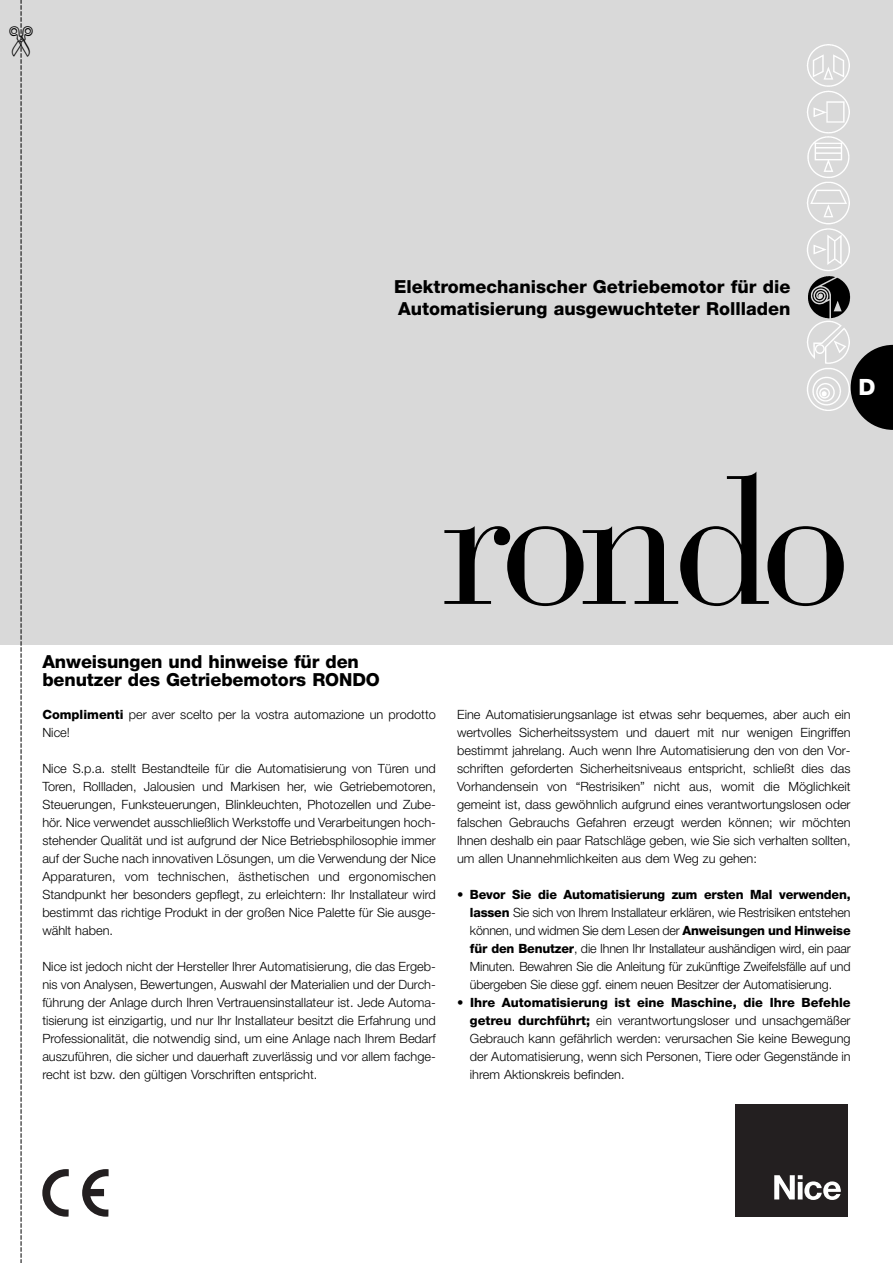
<style>
.page{position:relative;width:893px;height:1263px;background:#fff}
.page>*{position:absolute;margin:0;border:0;box-sizing:border-box;transform-origin:0 0}
.t1{font:180px "Bauer Bodoni";letter-spacing:-.055em;color:#000}
.t2{font:800 22.5px "Helvetica Neue";color:#fff}
.t3{font:800 18px/21.6px "Helvetica Neue";color:#000}
.t4{font:300 12.75px/18px "Helvetica Neue";color:#000;text-align:justify}
.s1{font-weight:800}
</style>
<div class="page">
<div style="left:0;top:0;width:892px;height:644px;background:#d9d9d9"></div>
<img style="left:807px;top:45px;width:42px;height:226px">
<img style="left:807px;top:320px;width:42px;height:90px">
<img style="left:808px;top:276px;width:43px;height:43px">
<svg style="left:42px;top:1169px;width:27px;height:48px"></svg>
<svg style="left:82px;top:1169px;width:27px;height:48px"></svg>
<div style="left:735px;top:1105px;width:112px;height:112px;background:#231f20"></div>
<svg style="left:774px;top:1175px;width:67px;height:25px"></svg>
<svg style="left:850px;top:345px;width:42px;height:85px"></svg>
<svg style="left:9px;top:0;width:24px;height:1263px"></svg>
<h3 class="t3" style="left:394px;top:278px;width:398px">Elektromechanischer Getriebemotor für die<br>Automatisierung ausgewuchteter Rollladen</h3>
<h2 class="t2" style="left:858px;top:379px;width:19px">D</h2>
<h1 class="t1" style="left:442px;top:472px;width:410px">rondo</h1>
<h3 class="t3" style="left:42px;top:654px;width:339px;line-height:18px">Anweisungen und hinweise für den benutzer des Getriebemotors RONDO</h3>
<p class="t4" style="left:42px;top:706px;width:395px"><span class="s1">Complimenti</span> per aver scelto per la vostra automazione un prodotto<br>Nice!</p>
<p class="t4" style="left:42px;top:760px;width:395px">Nice S.p.a. stellt Bestandteile für die Automatisierung von Türen und Toren, Rollladen, Jalousien und Markisen her, wie Getriebemotoren, Steuerungen, Funksteuerungen, Blinkleuchten, Photozellen und Zube&shy;hör. Nice verwendet ausschließlich Werkstoffe und Verarbeitungen hoch&shy;stehender Qualität und ist aufgrund der Nice Betriebsphilosophie immer auf der Suche nach innovativen Lösungen, um die Verwendung der Nice Apparaturen, vom technischen, ästhetischen und ergonomischen Standpunkt her besonders gepflegt, zu erleichtern: Ihr Installateur wird bestimmt das richtige Produkt in der großen Nice Palette für Sie ausge&shy;wählt haben.</p>
<p class="t4" style="left:42px;top:958px;width:395px">Nice ist jedoch nicht der Hersteller Ihrer Automatisierung, die das Ergeb&shy;nis von Analysen, Bewertungen, Auswahl der Materialien und der Durch&shy;führung der Anlage durch Ihren Vertrauensinstallateur ist. Jede Automa&shy;tisierung ist einzigartig, und nur Ihr Installateur besitzt die Erfahrung und Professionalität, die notwendig sind, um eine Anlage nach Ihrem Bedarf auszuführen, die sicher und dauerhaft zuverlässig und vor allem fachge&shy;recht ist bzw. den gültigen Vorschriften entspricht.</p>
<p class="t4" style="left:457px;top:706px;width:395px">Eine Automatisierungsanlage ist etwas sehr bequemes, aber auch ein wertvolles Sicherheitssystem und dauert mit nur wenigen Eingriffen bestimmt jahrelang. Auch wenn Ihre Automatisierung den von den Vor&shy;schriften geforderten Sicherheitsniveaus entspricht, schließt dies das Vorhandensein von “Restrisiken” nicht aus, womit die Möglichkeit gemeint ist, dass gewöhnlich aufgrund eines verantwortungslosen oder falschen Gebrauchs Gefahren erzeugt werden können; wir möchten Ihnen deshalb ein paar Ratschläge geben, wie Sie sich verhalten sollten, um allen Unannehmlichkeiten aus dem Weg zu gehen:</p>
<p class="t4" style="left:470px;top:886px;width:382px;text-indent:-13px">• <span class="s1">Bevor Sie die Automatisierung zum ersten Mal verwenden, lassen</span> Sie sich von Ihrem Installateur erklären, wie Restrisiken entstehen können, und widmen Sie dem Lesen der <span class="s1">Anweisungen und Hinweise für den Benutzer</span>, die Ihnen Ihr Installateur aushändigen wird, ein paar Minuten. Bewahren Sie die Anleitung für zukünftige Zweifelsfälle auf und übergeben Sie diese ggf. einem neuen Besitzer der Automatisierung.</p>
<p class="t4" style="left:470px;top:994px;width:382px;text-indent:-13px"><span class="s1">• Ihre Automatisierung ist eine Maschine, die Ihre Befehle getreu durchführt;</span> ein verantwortungsloser und unsachgemäßer Gebrauch kann gefährlich werden: verursachen Sie keine Bewegung der Automatisierung, wenn sich Personen, Tiere oder Gegenstände in ihrem Aktionskreis befinden.</p>
</div>
